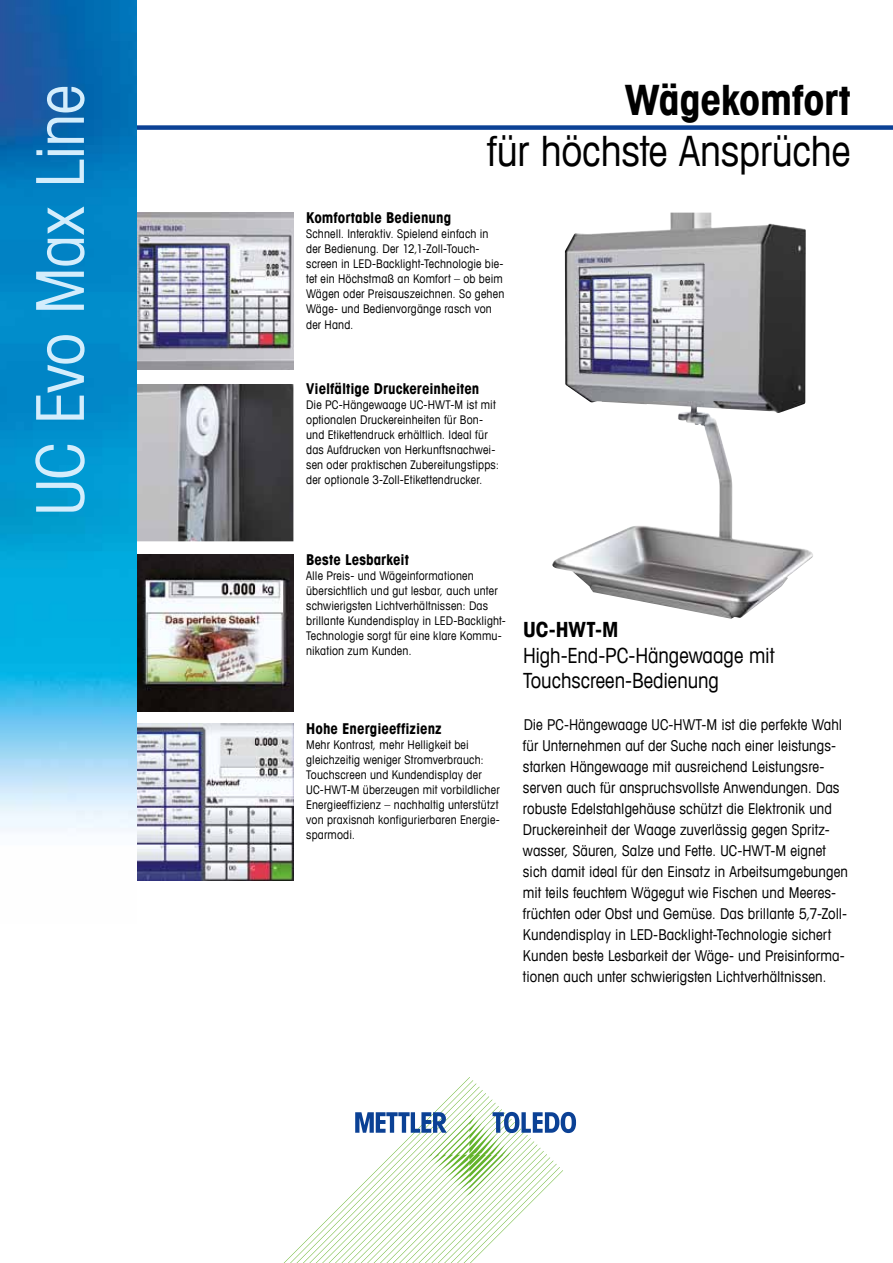
<style>
.page{position:relative;width:893px;height:1263px;background:#fff}
.page>*{position:absolute;margin:0;border:0;box-sizing:border-box;transform-origin:0 0}
.t1{font:condensed 66px "Avant Garde Com";letter-spacing:-.02em;color:#d4edfc}
.t2{font:condensed 42px "Avant Garde Com";letter-spacing:-.005em;color:#000}
.t3{font:700 condensed 42px "Avant Garde Com";letter-spacing:-.01em;color:#000}
.t4{font:condensed 21px/25.5px "Avant Garde Com";letter-spacing:-.005em;color:#000}
.t5{font:700 condensed 21px "Avant Garde Com";color:#000}
.t6{font:condensed 15px/21px "Avant Garde Com";letter-spacing:.005em;color:#000}
.t7{font:700 condensed 15px "Avant Garde Com";color:#000}
.t8{font:condensed 12px/15px "Avant Garde Com";letter-spacing:.015em;color:#000}
</style>
<div class="page">
<svg style="left:283px;top:1077px;width:293px;height:186px"></svg>
<img style="left:136px;top:554px;width:157px;height:157px">
<img style="left:136px;top:723px;width:157px;height:158px">
<img style="left:136px;top:384px;width:157px;height:157px">
<img style="left:136px;top:213px;width:157px;height:157px">
<div style="left:111px;top:125px;width:782px;height:5px;background:#0b4195"></div>
<img style="left:0;top:0;width:136px;height:831px">
<img style="left:552px;top:213px;width:261px;height:406px">
<h1 class="t1" style="left:19px;top:515px;width:432px;rotate:-90deg">UC Evo Max Line</h1>
<h2 class="t3" style="left:625px;top:73px;width:227px">Wägekomfort</h2>
<h2 class="t2" style="left:487px;top:125px;width:365px">für höchste Ansprüche</h2>
<p class="t7" style="left:306px;top:208px;width:147px">Komfortable Bedienung</p>
<p class="t8" style="left:306px;top:226px;width:200px">Schnell. Interaktiv. Spielend einfach in der Bedienung. Der 12,1-Zoll-Touch&shy;screen in LED-Backlight-Technologie bie&shy;tet ein Höchstmaß an Komfort – ob beim Wägen oder Preisauszeichnen. So gehen Wäge- und Bedienvorgänge rasch von der Hand.</p>
<p class="t7" style="left:306px;top:379px;width:175px">Vielfältige Druckereinheiten</p>
<p class="t8" style="left:306px;top:396px;width:194px">Die PC-Hängewaage UC-HWT-M ist mit optionalen Druckereinheiten für Bon&shy;und Etikettendruck erhältlich. Ideal für das Aufdrucken von Herkunftsnachwei&shy;sen oder praktischen Zubereitungstipps: der optionale 3-Zoll-Etikettendrucker.</p>
<p class="t7" style="left:306px;top:550px;width:104px">Beste Lesbarkeit</p>
<p class="t8" style="left:306px;top:568px;width:201px">Alle Preis- und Wägeinformationen übersichtlich und gut lesbar, auch unter schwierigsten Lichtverhältnissen: Das brillante Kundendisplay in LED-Backlight-Technologie sorgt für eine klare Kommu&shy;nikation zum Kunden.</p>
<p class="t7" style="left:306px;top:719px;width:137px">Hohe Energieeffizienz</p>
<p class="t8" style="left:306px;top:737px;width:195px">Mehr Kontrast, mehr Helligkeit bei gleichzeitig weniger Stromverbrauch:<br>Touchscreen und Kundendisplay der UC-HWT-M überzeugen mit vorbildlicher Energieeffizienz – nachhaltig unterstützt von praxisnah konfigurierbaren Energie&shy;sparmodi.</p>
<h3 class="t5" style="left:523px;top:616px;width:97px">UC-HWT-M</h3>
<h3 class="t4" style="left:523px;top:642px;width:253px">High-End-PC-Hängewaage mit<br>Touchscreen-Bedienung</h3>
<p class="t6" style="left:523px;top:714px;width:327px">Die PC-Hängewaage UC-HWT-M ist die perfekte Wahl für Unternehmen auf der Suche nach einer leistungs&shy;starken Hängewaage mit ausreichend Leistungsre&shy;serven auch für anspruchsvollste Anwendungen. Das robuste Edelstahlgehäuse schützt die Elektronik und Druckereinheit der Waage zuverlässig gegen Spritz&shy;wasser, Säuren, Salze und Fette. UC-HWT-M eignet sich damit ideal für den Einsatz in Arbeitsumgebungen mit teils feuchtem Wägegut wie Fischen und Meeres&shy;früchten oder Obst und Gemüse. Das brillante 5,7-Zoll-Kundendisplay in LED-Backlight-Technologie sichert Kunden beste Lesbarkeit der Wäge- und Preisinforma&shy;tionen auch unter schwierigsten Lichtverhältnissen.</p>
</div>
